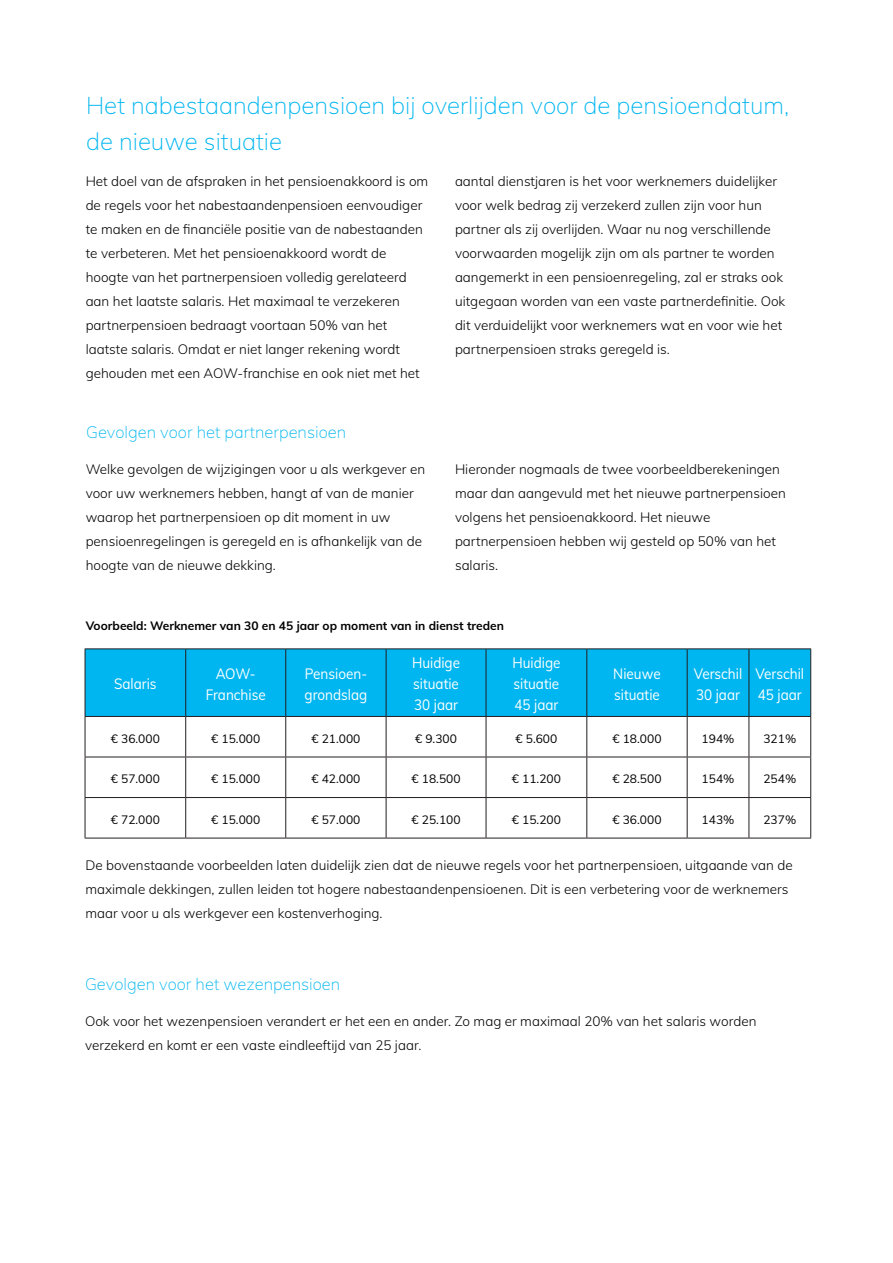
<style>
.page{position:relative;width:893px;height:1263px;background:#fff}
.page>*{position:absolute;margin:0;border:0;box-sizing:border-box;transform-origin:0 0}
.t1{font:200 24px/36px "Muli";color:#00b6f0}
.t2{font:200 16.5px "Muli";color:#00b6f0}
.t3{font:14.85px "Muli";color:#fff;scale:.91 1}
.Platte_tekst{font:300 13.5px/24px "Muli";color:#000}
.t4{font:12px "Muli";color:#000}
.t5{font:700 12px "Muli";color:#000}
</style>
<div class="page">
<div style="left:86px;top:649px;width:724px;height:67px;background:#00b6f0"></div>
<hr style="left:85px;top:648px;width:101px;height:1px;background:#231f20">
<hr style="left:85px;top:649px;width:1px;height:67px;background:#231f20">
<hr style="left:186px;top:648px;width:100px;height:1px;background:#231f20">
<hr style="left:185px;top:649px;width:1px;height:67px;background:#231f20">
<hr style="left:286px;top:648px;width:100px;height:1px;background:#231f20">
<hr style="left:285px;top:649px;width:1px;height:67px;background:#231f20">
<hr style="left:386px;top:648px;width:100px;height:1px;background:#231f20">
<hr style="left:386px;top:649px;width:1px;height:67px;background:#231f20">
<hr style="left:486px;top:648px;width:101px;height:1px;background:#231f20">
<hr style="left:486px;top:649px;width:1px;height:67px;background:#231f20">
<hr style="left:587px;top:648px;width:100px;height:1px;background:#231f20">
<hr style="left:586px;top:649px;width:1px;height:67px;background:#231f20">
<hr style="left:687px;top:648px;width:62px;height:1px;background:#231f20">
<hr style="left:687px;top:649px;width:1px;height:67px;background:#231f20">
<hr style="left:749px;top:648px;width:62px;height:1px;background:#231f20">
<hr style="left:749px;top:649px;width:1px;height:67px;background:#231f20">
<hr style="left:810px;top:649px;width:1px;height:67px;background:#231f20">
<hr style="left:85px;top:716px;width:101px;height:1px;background:#231f20">
<hr style="left:85px;top:717px;width:1px;height:40px;background:#231f20">
<hr style="left:186px;top:716px;width:100px;height:1px;background:#231f20">
<hr style="left:185px;top:717px;width:1px;height:40px;background:#231f20">
<hr style="left:286px;top:716px;width:100px;height:1px;background:#231f20">
<hr style="left:285px;top:717px;width:1px;height:40px;background:#231f20">
<hr style="left:386px;top:716px;width:100px;height:1px;background:#231f20">
<hr style="left:386px;top:717px;width:1px;height:40px;background:#231f20">
<hr style="left:486px;top:716px;width:101px;height:1px;background:#231f20">
<hr style="left:486px;top:717px;width:1px;height:40px;background:#231f20">
<hr style="left:587px;top:716px;width:100px;height:1px;background:#231f20">
<hr style="left:586px;top:717px;width:1px;height:40px;background:#231f20">
<hr style="left:687px;top:716px;width:62px;height:1px;background:#231f20">
<hr style="left:687px;top:717px;width:1px;height:40px;background:#231f20">
<hr style="left:749px;top:716px;width:62px;height:1px;background:#231f20">
<hr style="left:749px;top:717px;width:1px;height:40px;background:#231f20">
<hr style="left:810px;top:717px;width:1px;height:40px;background:#231f20">
<hr style="left:85px;top:757px;width:101px;height:1px;background:#231f20">
<hr style="left:85px;top:757px;width:1px;height:40px;background:#231f20">
<hr style="left:186px;top:757px;width:100px;height:1px;background:#231f20">
<hr style="left:185px;top:757px;width:1px;height:40px;background:#231f20">
<hr style="left:286px;top:757px;width:100px;height:1px;background:#231f20">
<hr style="left:285px;top:757px;width:1px;height:40px;background:#231f20">
<hr style="left:386px;top:757px;width:100px;height:1px;background:#231f20">
<hr style="left:386px;top:757px;width:1px;height:40px;background:#231f20">
<hr style="left:486px;top:757px;width:101px;height:1px;background:#231f20">
<hr style="left:486px;top:757px;width:1px;height:40px;background:#231f20">
<hr style="left:587px;top:757px;width:100px;height:1px;background:#231f20">
<hr style="left:586px;top:757px;width:1px;height:40px;background:#231f20">
<hr style="left:687px;top:757px;width:62px;height:1px;background:#231f20">
<hr style="left:687px;top:757px;width:1px;height:40px;background:#231f20">
<hr style="left:749px;top:757px;width:62px;height:1px;background:#231f20">
<hr style="left:749px;top:757px;width:1px;height:40px;background:#231f20">
<hr style="left:810px;top:757px;width:1px;height:40px;background:#231f20">
<hr style="left:85px;top:797px;width:101px;height:1px;background:#231f20">
<hr style="left:85px;top:798px;width:1px;height:40px;background:#231f20">
<hr style="left:186px;top:797px;width:100px;height:1px;background:#231f20">
<hr style="left:185px;top:798px;width:1px;height:40px;background:#231f20">
<hr style="left:286px;top:797px;width:100px;height:1px;background:#231f20">
<hr style="left:285px;top:798px;width:1px;height:40px;background:#231f20">
<hr style="left:386px;top:797px;width:100px;height:1px;background:#231f20">
<hr style="left:386px;top:798px;width:1px;height:40px;background:#231f20">
<hr style="left:486px;top:797px;width:101px;height:1px;background:#231f20">
<hr style="left:486px;top:798px;width:1px;height:40px;background:#231f20">
<hr style="left:587px;top:797px;width:100px;height:1px;background:#231f20">
<hr style="left:586px;top:798px;width:1px;height:40px;background:#231f20">
<hr style="left:687px;top:797px;width:62px;height:1px;background:#231f20">
<hr style="left:687px;top:798px;width:1px;height:40px;background:#231f20">
<hr style="left:749px;top:797px;width:62px;height:1px;background:#231f20">
<hr style="left:749px;top:798px;width:1px;height:40px;background:#231f20">
<hr style="left:810px;top:798px;width:1px;height:40px;background:#231f20">
<hr style="left:85px;top:838px;width:101px;height:1px;background:#231f20">
<hr style="left:186px;top:838px;width:100px;height:1px;background:#231f20">
<hr style="left:286px;top:838px;width:100px;height:1px;background:#231f20">
<hr style="left:386px;top:838px;width:100px;height:1px;background:#231f20">
<hr style="left:486px;top:838px;width:101px;height:1px;background:#231f20">
<hr style="left:587px;top:838px;width:100px;height:1px;background:#231f20">
<hr style="left:687px;top:838px;width:62px;height:1px;background:#231f20">
<hr style="left:749px;top:838px;width:62px;height:1px;background:#231f20">
<p class="t1" style="left:86px;top:86px;width:705px">Het nabestaandenpensioen bij overlijden voor de pensioendatum, de nieuwe situatie</p>
<p class="Platte_tekst" style="left:86px;top:169px;width:344px">Het doel van de afspraken in het pensioenakkoord is om de regels voor het nabestaandenpensioen eenvoudiger te maken en de financiële positie van de nabestaanden te verbeteren. Met het pensioenakkoord wordt de hoogte van het partnerpensioen volledig gerelateerd aan het laatste salaris. Het maximaal te verzekeren partnerpensioen bedraagt voortaan 50% van het laatste salaris. Omdat er niet langer rekening wordt gehouden met een AOW-franchise en ook niet met het</p>
<p class="t2" style="left:86px;top:420px;width:262px">Gevolgen voor het partnerpensioen</p>
<p class="Platte_tekst" style="left:86px;top:457px;width:341px">Welke gevolgen de wijzigingen voor u als werkgever en voor uw werknemers hebben, hangt af van de manier waarop het partnerpensioen op dit moment in uw pensioenregelingen is geregeld en is afhankelijk van de hoogte van de nieuwe dekking.</p>
<p class="Platte_tekst" style="left:455px;top:169px;width:332px">aantal dienstjaren is het voor werknemers duidelijker voor welk bedrag zij verzekerd zullen zijn voor hun partner als zij overlijden. Waar nu nog verschillende voorwaarden mogelijk zijn om als partner te worden aangemerkt in een pensioenregeling, zal er straks ook uitgegaan worden van een vaste partnerdefinitie. Ook dit verduidelijkt voor werknemers wat en voor wie het partnerpensioen straks geregeld is.</p>
<p class="Platte_tekst" style="left:455px;top:457px;width:332px">Hieronder nogmaals de twee voorbeeldberekeningen maar dan aangevuld met het nieuwe partnerpensioen volgens het pensioenakkoord. Het nieuwe partnerpensioen hebben wij gesteld op 50% van het salaris.</p>
<p class="t5" style="left:86px;top:617px;width:420px">Voorbeeld: Werknemer van 30 en 45 jaar op moment van in dienst treden</p>
<p class="t3" style="left:114px;top:673px;width:48px">Salaris</p>
<p class="t3" style="left:216px;top:663px;width:45px">AOW-</p>
<p class="t3" style="left:206px;top:684px;width:67px">Franchise</p>
<p class="t3" style="left:305px;top:663px;width:70px">Pensioen-</p>
<p class="t3" style="left:305px;top:684px;width:70px">grondslag</p>
<p class="t3" style="left:412px;top:652px;width:54px">Huidige</p>
<p class="t3" style="left:413px;top:673px;width:52px">situatie</p>
<p class="t3" style="left:414px;top:694px;width:50px">30 jaar</p>
<p class="t3" style="left:512px;top:652px;width:54px">Huidige</p>
<p class="t3" style="left:513px;top:673px;width:52px">situatie</p>
<p class="t3" style="left:514px;top:694px;width:50px">45 jaar</p>
<p class="t3" style="left:613px;top:663px;width:54px">Nieuwe</p>
<p class="t3" style="left:614px;top:684px;width:52px">situatie</p>
<p class="t3" style="left:694px;top:663px;width:55px">Verschil</p>
<p class="t3" style="left:696px;top:684px;width:50px">30 jaar</p>
<p class="t3" style="left:756px;top:663px;width:55px">Verschil</p>
<p class="t3" style="left:758px;top:684px;width:50px">45 jaar</p>
<p class="t4" style="left:111px;top:730px;width:51px">€ 36.000</p>
<p class="t4" style="left:211px;top:730px;width:51px">€ 15.000</p>
<p class="t4" style="left:311px;top:730px;width:51px">€ 21.000</p>
<p class="t4" style="left:415px;top:730px;width:43px">€ 9.300</p>
<p class="t4" style="left:515px;top:730px;width:43px">€ 5.600</p>
<p class="t4" style="left:612px;top:730px;width:51px">€ 18.000</p>
<p class="t4" style="left:702px;top:730px;width:34px">194%</p>
<p class="t4" style="left:763px;top:730px;width:34px">321%</p>
<p class="t4" style="left:111px;top:770px;width:51px">€ 57.000</p>
<p class="t4" style="left:211px;top:770px;width:51px">€ 15.000</p>
<p class="t4" style="left:311px;top:770px;width:51px">€ 42.000</p>
<p class="t4" style="left:411px;top:770px;width:51px">€ 18.500</p>
<p class="t4" style="left:512px;top:770px;width:51px">€ 11.200</p>
<p class="t4" style="left:612px;top:770px;width:51px">€ 28.500</p>
<p class="t4" style="left:702px;top:770px;width:34px">154%</p>
<p class="t4" style="left:763px;top:770px;width:34px">254%</p>
<p class="t4" style="left:111px;top:811px;width:51px">€ 72.000</p>
<p class="t4" style="left:211px;top:811px;width:51px">€ 15.000</p>
<p class="t4" style="left:311px;top:811px;width:51px">€ 57.000</p>
<p class="t4" style="left:411px;top:811px;width:51px">€ 25.100</p>
<p class="t4" style="left:512px;top:811px;width:51px">€ 15.200</p>
<p class="t4" style="left:612px;top:811px;width:51px">€ 36.000</p>
<p class="t4" style="left:702px;top:811px;width:34px">143%</p>
<p class="t4" style="left:763px;top:811px;width:34px">237%</p>
<p class="Platte_tekst" style="left:85px;top:853px;width:709px">De bovenstaande voorbeelden laten duidelijk zien dat de nieuwe regels voor het partnerpensioen, uitgaande van de maximale dekkingen, zullen leiden tot hogere nabestaandenpensioenen. Dit is een verbetering voor de werknemers maar voor u als werkgever een kostenverhoging.</p>
<p class="t2" style="left:85px;top:972px;width:257px">Gevolgen voor het wezenpensioen</p>
<p class="Platte_tekst" style="left:85px;top:1009px;width:673px">Ook voor het wezenpensioen verandert er het een en ander. Zo mag er maximaal 20% van het salaris worden verzekerd en komt er een vaste eindleeftijd van 25 jaar.</p>
</div>
